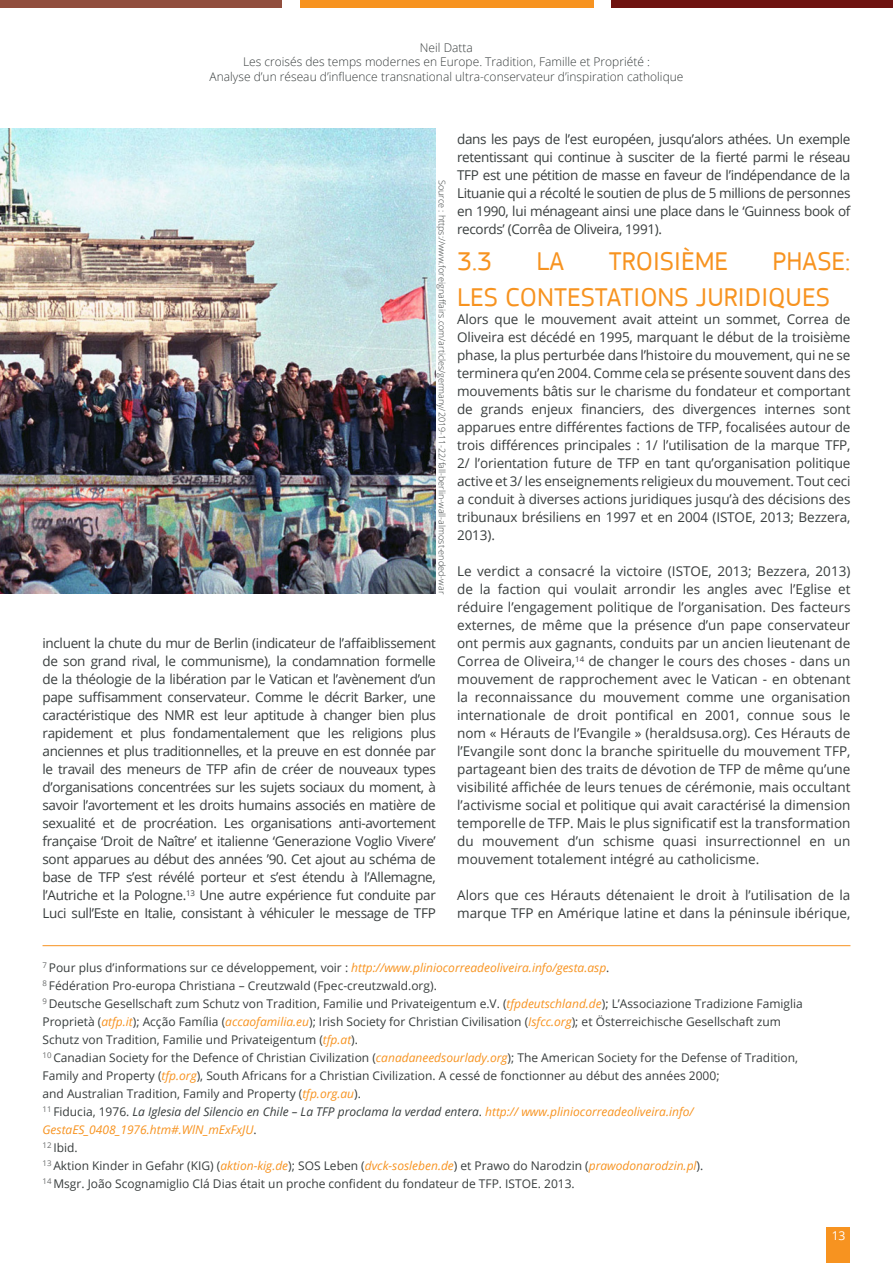
<style>
.page{position:relative;width:893px;height:1263px;background:#fff}
.page>*{position:absolute;margin:0;border:0;box-sizing:border-box;transform-origin:0 0}
.t1{font:27px/36px "PF Square Sans Pro";color:#f79320}
.t2{font:13.5px/18px "Open Sans";letter-spacing:-.005em;color:#383d3d;text-align:justify}
.t3{font:12.15px "Open Sans";color:#fff}
.t4{font:12px/18px "Open Sans";color:#383d3d}
.t5{font:italic 12px/18px "Open Sans";color:#f79320}
.t6{font:300 12px/14.4px "Open Sans";color:#383d3d;text-align:center}
.t7{font:300 9px "Open Sans";color:#383d3d}
.s1{font-style:normal;color:#383d3d}
.s2{font-style:italic;color:#f79320}
.s3{color:#383d3d}
</style>
<div class="page">
<div style="left:0;top:0;width:282px;height:7px;background:#914e3e"></div>
<div style="left:611px;top:0;width:282px;height:7px;background:#6e1310"></div>
<div style="left:300px;top:0;width:293px;height:7px;background:#f79320"></div>
<div style="left:827px;top:1227px;width:23px;height:36px;background:#f79320"></div>
<img style="left:0;top:128px;width:435px;height:466px">
<hr style="left:43px;top:945px;width:807px;height:1px;background:#f79320">
<p class="t6" style="left:210px;top:40px;width:475px">Neil Datta<br>Les croisés des temps modernes en Europe. Tradition, Famille et Propriété :<br>Analyse d’un réseau d’influence transnational ultra-conservateur d’inspiration catholique</p>
<p class="t7" style="left:448px;top:180px;width:416px;rotate:90deg">Source : https://www.foreignaffairs.com/articles/germany/2019-11-22/fall-berlin-wall-almost-ended-war</p>
<p class="t2" style="left:43px;top:634px;width:395px">incluent la chute du mur de Berlin (indicateur de l’affaiblissement de son grand rival, le communisme), la condamnation formelle de la théologie de la libération par le Vatican et l’avènement d’un pape suffisamment conservateur. Comme le décrit Barker, une caractéristique des NMR est leur aptitude à changer bien plus rapidement et plus fondamentalement que les religions plus anciennes et plus traditionnelles, et la preuve en est donnée par le travail des meneurs de TFP afin de créer de nouveaux types d’organisations concentrées sur les sujets sociaux du moment, à savoir l’avortement et les droits humains associés en matière de sexualité et de procréation. Les organisations anti-avortement française ‘Droit de Naître’ et italienne ‘Generazione Voglio Vivere’ sont apparues au début des années ’90. Cet ajout au schéma de base de TFP s’est révélé porteur et s’est étendu à l’Allemagne, l’Autriche et la Pologne.<sup>13</sup> Une autre expérience fut conduite par Luci sull’Este en Italie, consistant à véhiculer le message de TFP</p>
<p class="t2" style="left:457px;top:130px;width:395px">dans les pays de l’est européen, jusqu’alors athées. Un exemple retentissant qui continue à susciter de la fierté parmi le réseau TFP est une pétition de masse en faveur de l’indépendance de la Lituanie qui a récolté le soutien de plus de 5 millions de personnes en 1990, lui ménageant ainsi une place dans le ‘Guinness book of records’ (Corrêa de Oliveira, 1991).</p>
<p class="t1" style="left:457px;top:243px;width:37px">3.3</p>
<p class="t1" style="left:536px;top:243px;width:29px">LA</p>
<p class="t1" style="left:609px;top:243px;width:121px">TROISIÈME</p>
<p class="t1" style="left:457px;top:243px;width:395px;text-indent:315px">PHASE:<br>LES CONTESTATIONS JURIDIQUES</p>
<p class="t2" style="left:457px;top:310px;width:395px">Alors que le mouvement avait atteint un sommet, Correa de Oliveira est décédé en 1995, marquant le début de la troisième phase, la plus perturbée dans l’histoire du mouvement, qui ne se terminera qu’en 2004. Comme cela se présente souvent dans des mouvements bâtis sur le charisme du fondateur et comportant de grands enjeux financiers, des divergences internes sont apparues entre différentes factions de TFP, focalisées autour de trois différences principales : 1/ l’utilisation de la marque TFP, 2/ l’orientation future de TFP en tant qu’organisation politique active et 3/ les enseignements religieux du mouvement. Tout ceci a conduit à diverses actions juridiques jusqu’à des décisions des tribunaux brésiliens en 1997 et en 2004 (ISTOE, 2013; Bezzera, 2013).</p>
<p class="t2" style="left:457px;top:562px;width:395px">Le verdict a consacré la victoire (ISTOE, 2013; Bezzera, 2013) de la faction qui voulait arrondir les angles avec l’Eglise et réduire l’engagement politique de l’organisation. Des facteurs externes, de même que la présence d’un pape conservateur ont permis aux gagnants, conduits par un ancien lieutenant de Correa de Oliveira,<sup>14</sup> de changer le cours des choses - dans un mouvement de rapprochement avec le Vatican - en obtenant la reconnaissance du mouvement comme une organisation internationale de droit pontifical en 2001, connue sous le nom « Hérauts de l’Evangile » (heraldsusa.org). Ces Hérauts de l’Evangile sont donc la branche spirituelle du mouvement TFP, partageant bien des traits de dévotion de TFP de même qu’une visibilité affichée de leurs tenues de cérémonie, mais occultant l’activisme social et politique qui avait caractérisé la dimension temporelle de TFP. Mais le plus significatif est la transformation du mouvement d’un schisme quasi insurrectionnel en un mouvement totalement intégré au catholicisme.</p>
<p class="t2" style="left:457px;top:886px;width:395px">Alors que ces Hérauts détenaient le droit à l’utilisation de la marque TFP en Amérique latine et dans la péninsule ibérique,</p>
<p class="t5" style="left:43px;top:958px;width:568px"><sup>7</sup> <span class="s1">Pour plus d’informations sur ce développement, voir :</span> http://www.pliniocorreadeoliveira.info/gesta.asp<span class="s1">.</span></p>
<p class="t4" style="left:43px;top:976px;width:396px"><sup>8</sup> Fédération Pro-europa Christiana – Creutzwald (Fpec-creutzwald.org).</p>
<p class="t4" style="left:43px;top:994px;width:762px"><sup>9</sup> Deutsche Gesellschaft zum Schutz von Tradition, Familie und Privateigentum e.V. (<span class="s2">tfpdeutschland.de</span>); L’Associazione Tradizione Famiglia<br>Proprietà (<span class="s2">atfp.it</span>); Acção Família (<span class="s2">accaofamilia.eu</span>); Irish Society for Christian Civilisation (<span class="s2">Isfcc.org</span>); et Österreichische Gesellschaft zum<br>Schutz von Tradition, Familie und Privateigentum (<span class="s2">tfp.at</span>).</p>
<p class="t4" style="left:43px;top:1048px;width:757px"><sup>10</sup> Canadian Society for the Defence of Christian Civilization (<span class="s2">canadaneedsourlady.org</span>); The American Society for the Defense of Tradition,<br>Family and Property (<span class="s2">tfp.org</span>), South Africans for a Christian Civilization. A cessé de fonctionner au début des années 2000;<br>and Australian Tradition, Family and Property (<span class="s2">tfp.org.au</span>).</p>
<p class="t5" style="left:43px;top:1102px;width:653px"><sup>11</sup> <span class="s1">Fiducia, 1976.</span> <span class="s3">La Iglesia del Silencio en Chile – La TFP proclama la verdad entera</span><span class="s1">.</span> http:// www.pliniocorreadeoliveira.info/<br>GestaES_0408_1976.htm#.WlN_mExFxJU<span class="s1">.</span></p>
<p class="t4" style="left:43px;top:1138px;width:37px"><sup>12</sup> Ibid.</p>
<p class="t4" style="left:43px;top:1156px;width:662px"><sup>13</sup> Aktion Kinder in Gefahr (KIG) (<span class="s2">aktion-kig.de</span>); SOS Leben (<span class="s2">dvck-sosleben.de</span>) et Prawo do Narodzin (<span class="s2">prawodonarodzin.pl</span>).</p>
<p class="t4" style="left:43px;top:1174px;width:534px"><sup>14</sup> Msgr. João Scognamiglio Clá Dias était un proche confident du fondateur de TFP. ISTOE. 2013.</p>
<p class="t3" style="left:832px;top:1227px;width:15px">13</p>
</div>
